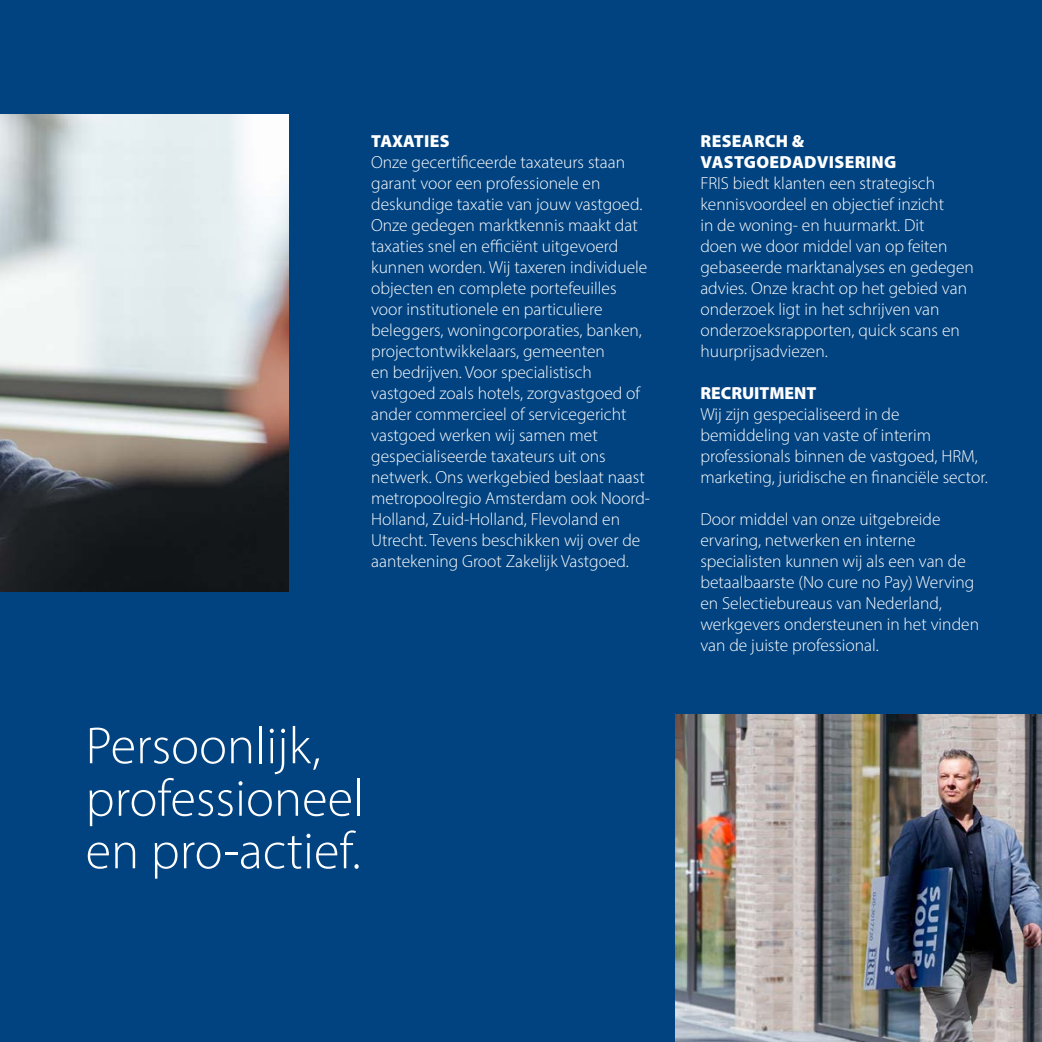
<style>
.page{position:relative;width:1042px;height:1042px;background:#004380}
.page>*{position:absolute;margin:0;border:0;box-sizing:border-box;transform-origin:0 0}
.t1{font:300 52.5px/52.5px "Myriad Pro";color:#fff}
.t2{font:300 17.5px/21px "Myriad Pro";color:#fff}
.t3{font:900 17.5px/21px "Myriad Pro";letter-spacing:.02em;color:#fff}
.t4{font:900 17.5px "Myriad Pro";color:#fff}
</style>
<div class="page">
<img style="left:0;top:114px;width:288px;height:478px">
<img style="left:675px;top:714px;width:367px;height:328px">
<p class="t3" style="left:371px;top:130px;width:80px">TAXATIES</p>
<p class="t2" style="left:371px;top:152px;width:280px">Onze gecertificeerde taxateurs staan garant voor een professionele en deskundige taxatie van jouw vastgoed.<br>Onze gedegen marktkennis maakt dat taxaties snel en efficiënt uitgevoerd kunnen worden. Wij taxeren individuele objecten en complete portefeuilles voor institutionele en particuliere beleggers, woningcorporaties, banken, projectontwikkelaars, gemeenten<br>en bedrijven. Voor specialistisch vastgoed zoals hotels, zorgvastgoed of ander commercieel of servicegericht vastgoed werken wij samen met gespecialiseerde taxateurs uit ons netwerk. Ons werkgebied beslaat naast metropoolregio Amsterdam ook Noord-Holland, Zuid-Holland, Flevoland en Utrecht. Tevens beschikken wij over de aantekening Groot Zakelijk Vastgoed.</p>
<h1 class="t1" style="left:86px;top:719px;width:280px">Persoonlijk, professioneel en pro-actief.</h1>
<p class="t3" style="left:700px;top:130px;width:197px">RESEARCH &amp;<br>VASTGOEDADVISERING</p>
<p class="t2" style="left:700px;top:173px;width:275px">FRIS biedt klanten een strategisch kennisvoordeel en objectief inzicht<br>in de woning- en huurmarkt. Dit<br>doen we door middel van op feiten gebaseerde marktanalyses en gedegen advies. Onze kracht op het gebied van onderzoek ligt in het schrijven van onderzoeksrapporten, quick scans en huurprijsadviezen.</p>
<p class="t4" style="left:700px;top:381px;width:118px">RECRUITMENT</p>
<p class="t2" style="left:700px;top:404px;width:289px">Wij zijn gespecialiseerd in de bemiddeling van vaste of interim professionals binnen de vastgoed, HRM, marketing, juridische en financiële sector.</p>
<p class="t2" style="left:700px;top:509px;width:280px">Door middel van onze uitgebreide ervaring, netwerken en interne specialisten kunnen wij als een van de betaalbaarste (No cure no Pay) Werving en Selectiebureaus van Nederland, werkgevers ondersteunen in het vinden van de juiste professional.</p>
</div>
